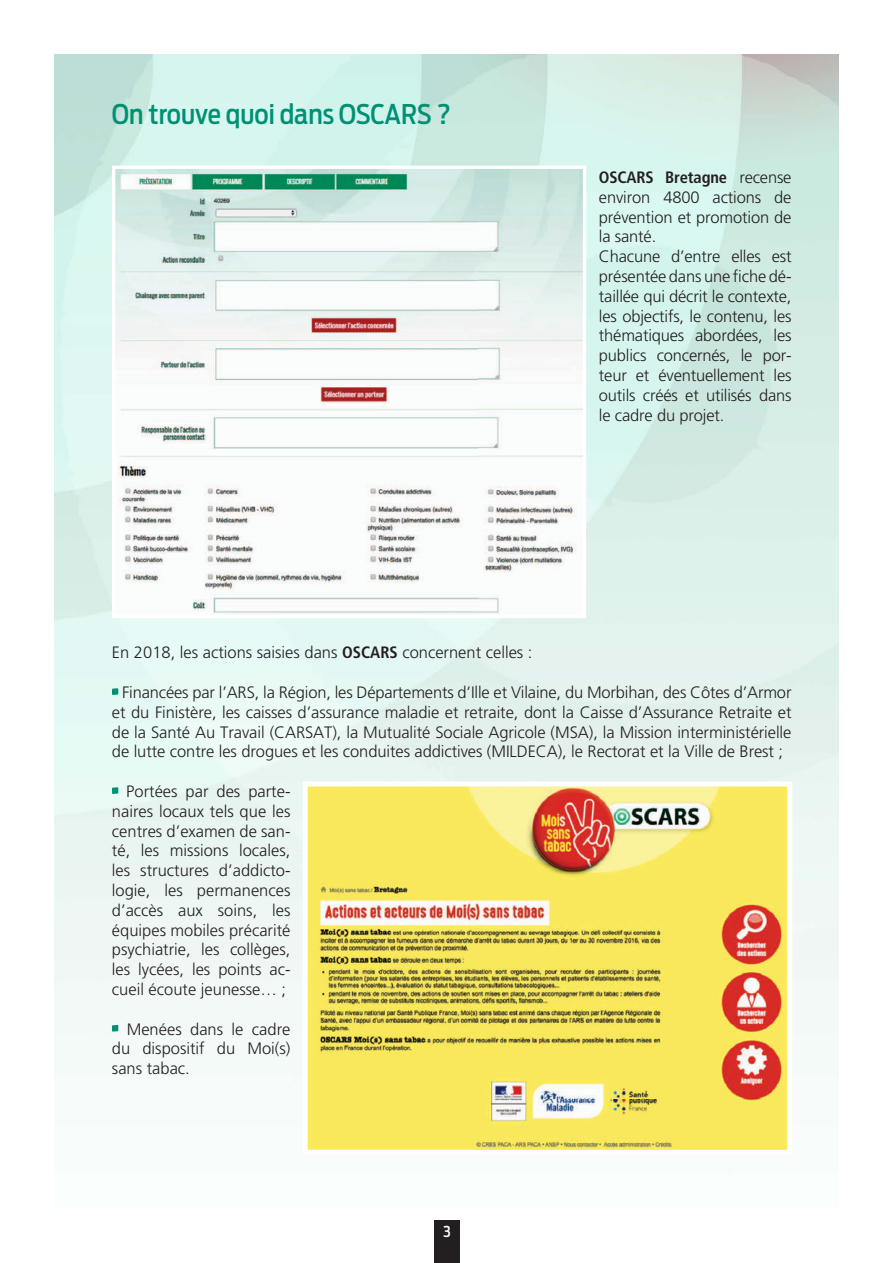
<style>
.page{position:relative;width:893px;height:1263px;background:#fff}
.page>*{position:absolute;margin:0;border:0;box-sizing:border-box;transform-origin:0 0}
.t1{font:500 27px "Antenna Cond";color:#009174}
.t2{font:300 16.5px/19.8px "Frutiger";letter-spacing:-.01em;color:#231f20;text-align:justify}
.t3{font:500 15px "Antenna Cond";color:#fff}
.s1{font-weight:700;font-stretch:condensed}
</style>
<div class="page">
<div style="left:434px;top:1220px;width:26px;height:43px;background:#231f20"></div>
<div style="left:112px;top:688px;width:6px;height:7px;background:#009174"></div>
<div style="left:112px;top:787px;width:6px;height:7px;background:#009174"></div>
<div style="left:112px;top:1025px;width:6px;height:7px;background:#009174"></div>
<img style="left:309px;top:787px;width:477px;height:362px">
<div style="left:303px;top:781px;width:489px;height:374px;border:5px solid #fff"></div>
<img style="left:116px;top:170px;width:466px;height:444px">
<div style="left:112px;top:166px;width:474px;height:452px;border:3px solid #fff"></div>
<h1 class="t1" style="left:112px;top:98px;width:341px">On trouve quoi dans OSCARS ?</h1>
<p class="t2" style="left:599px;top:168px;width:194px;text-align:left"><span class="s1">OSCARS Bretagne</span> recense environ 4800 actions de prévention et promotion de la santé.<br>Chacune d’entre elles est présentée dans une fiche dé&shy;taillée qui décrit le contexte, les objectifs, le contenu, les thématiques abordées, les publics concernés, le por&shy;teur et éventuellement les outils créés et utilisés dans le cadre du projet.</p>
<p class="t2" style="left:112px;top:643px;width:422px">En 2018, les actions saisies dans <span class="s1">OSCARS</span> concernent celles :</p>
<p class="t2" style="left:112px;top:682px;width:681px;text-indent:10px">Financées par l’ARS, la Région, les Départements d’Ille et Vilaine, du Morbihan, des Côtes d’Armor et du Finistère, les caisses d’assurance maladie et retraite, dont la Caisse d’Assurance Retraite et de la Santé Au Travail (CARSAT), la Mutualité Sociale Agricole (MSA), la Mission interministérielle de lutte contre les drogues et les conduites addictives (MILDECA), le Rectorat et la Ville de Brest ;</p>
<p class="t2" style="left:112px;top:781px;width:180px;text-indent:14px">Portées par des parte&shy;naires locaux tels que les centres d’examen de san&shy;té, les missions locales, les structures d’addicto&shy;logie, les permanences d’accès aux soins, les équipes mobiles précarité psychiatrie, les collèges, les lycées, les points ac&shy;cueil écoute jeunesse… ;</p>
<p class="t2" style="left:112px;top:1019px;width:180px;text-indent:15px">Menées dans le cadre du dispositif du Moi(s) sans tabac.</p>
<p class="t3" style="left:443px;top:1222px;width:9px">3</p>
</div>
